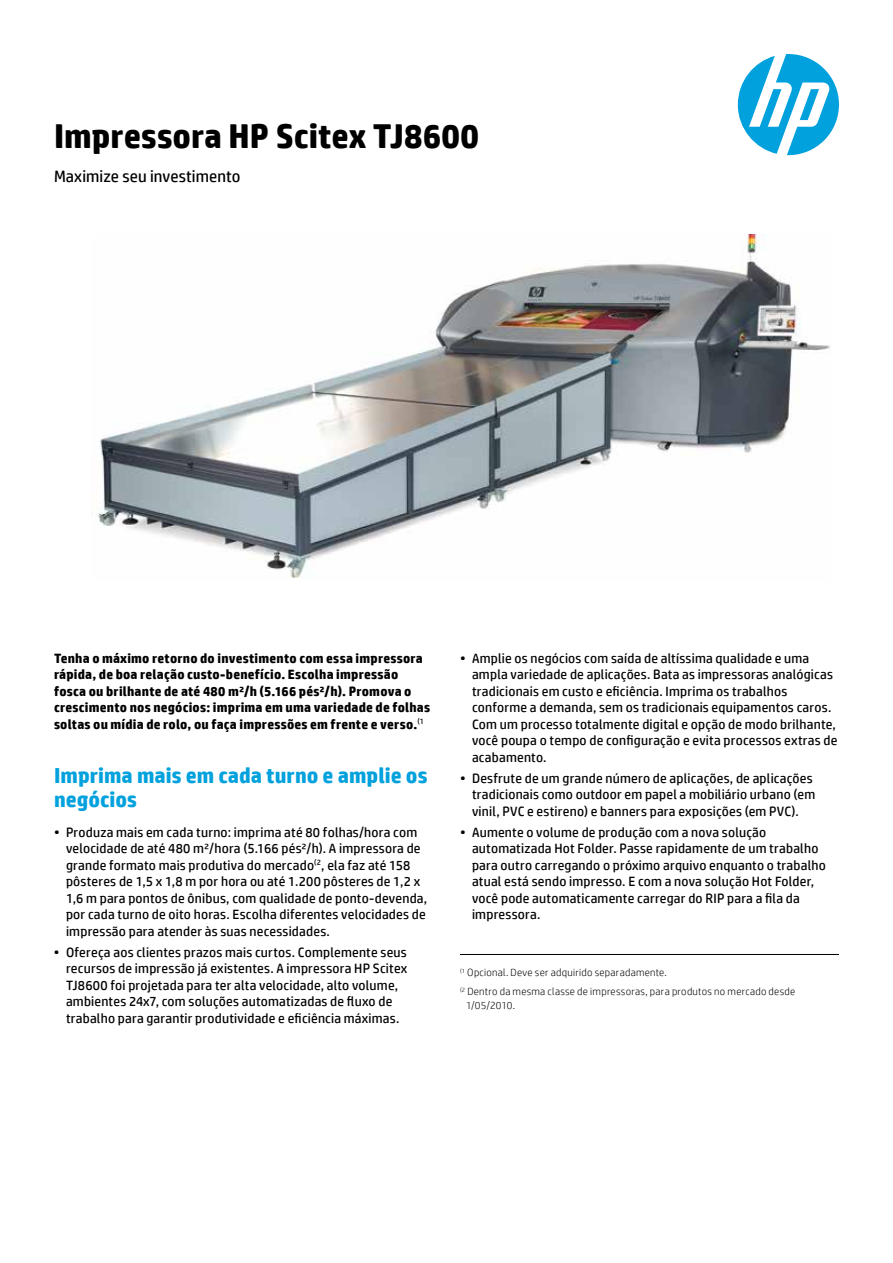
<style>
.page{position:relative;width:893px;height:1263px;background:#fff}
.page>*{position:absolute;margin:0;border:0;box-sizing:border-box;transform-origin:0 0}
.t1{font:700 34.5px "HP Simplified";color:#000}
.t2{font:700 21.75px/24px "HP Simplified";color:#00a1dd}
.t3{font:16.5px "HP Simplified";letter-spacing:.005em;color:#000}
.t4{font:13.5px/16.5px "HP Simplified";letter-spacing:.015em;color:#000}
.t5{font:700 13.5px/16.5px "HP Simplified";letter-spacing:.015em;color:#000}
.t6{font:300 10.5px/18.9px "HP Simplified";letter-spacing:.025em;color:#000}
</style>
<div class="page">
<hr style="left:460px;top:954px;width:379px;height:1px;background:#000">
<img style="left:98px;top:235px;width:732px;height:343px">
<svg style="left:738px;top:54px;width:101px;height:101px"></svg>
<h1 class="t1" style="left:54px;top:116px;width:427px">Impressora HP Scitex TJ8600</h1>
<p class="t3" style="left:54px;top:167px;width:188px">Maximize seu investimento</p>
<p class="t5" style="left:54px;top:650px;width:378px">Tenha o máximo retorno do investimento com essa impressora rápida, de boa relação custo-benefício. Escolha impressão fosca ou brilhante de até 480 m²/h (5.166 pés²/h). Promova o crescimento nos negócios: imprima em uma variedade de folhas soltas ou mídia de rolo, ou faça impressões em frente e verso.<sup>(1</sup></p>
<h2 class="t2" style="left:54px;top:763px;width:375px">Imprima mais em cada turno e amplie os negócios</h2>
<p class="t4" style="left:66px;top:824px;width:363px;text-indent:-12px">• Produza mais em cada turno: imprima até 80 folhas/hora com velocidade de até 480 m²/hora (5.166 pés²/h). A impressora de grande formato mais produtiva do mercado<sup>(2</sup>, ela faz até 158 pôsteres de 1,5 x 1,8 m por hora ou até 1.200 pôsteres de 1,2 x 1,6 m para pontos de ônibus, com qualidade de ponto-devenda, por cada turno de oito horas. Escolha diferentes velocidades de impressão para atender às suas necessidades.</p>
<p class="t4" style="left:66px;top:944px;width:343px;text-indent:-12px">• Ofereça aos clientes prazos mais curtos. Complemente seus recursos de impressão já existentes. A impressora HP Scitex TJ8600 foi projetada para ter alta velocidade, alto volume, ambientes 24x7, com soluções automatizadas de fluxo de trabalho para garantir produtividade e eficiência máximas.</p>
<p class="t4" style="left:472px;top:650px;width:367px;text-indent:-12px">• Amplie os negócios com saída de altíssima qualidade e uma ampla variedade de aplicações. Bata as impressoras analógicas tradicionais em custo e eficiência. Imprima os trabalhos conforme a demanda, sem os tradicionais equipamentos caros.<br>Com um processo totalmente digital e opção de modo brilhante, você poupa o tempo de configuração e evita processos extras de acabamento.</p>
<p class="t4" style="left:472px;top:770px;width:345px;text-indent:-12px">• Desfrute de um grande número de aplicações, de aplicações tradicionais como outdoor em papel a mobiliário urbano (em vinil, PVC e estireno) e banners para exposições (em PVC).</p>
<p class="t4" style="left:472px;top:824px;width:355px;text-indent:-12px">• Aumente o volume de produção com a nova solução automatizada Hot Folder. Passe rapidamente de um trabalho para outro carregando o próximo arquivo enquanto o trabalho atual está sendo impresso. E com a nova solução Hot Folder, você pode automaticamente carregar do RIP para a fila da impressora.</p>
<p class="t6" style="left:460px;top:963px;width:337px"><sup>(1</sup> Opcional. Deve ser adquirido separadamente.<br><sup>(2</sup> Dentro da mesma classe de impressoras, para produtos no mercado desde</p>
<p class="t6" style="left:466px;top:995px;width:51px">1/05/2010.</p>
</div>
